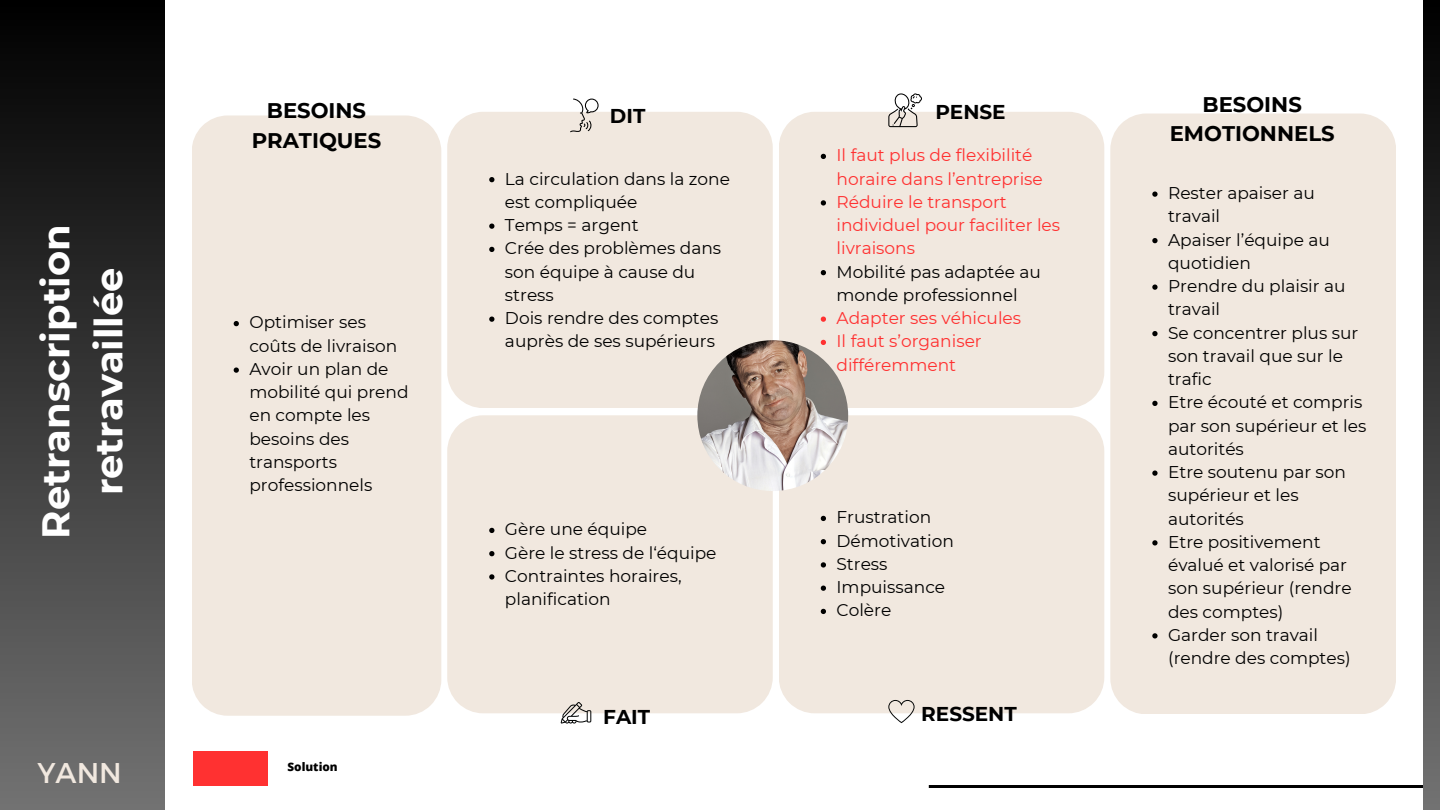
<style>
.page{position:relative;width:1440px;height:810px;background:#fff}
.page>*{position:absolute;margin:0;border:0;box-sizing:border-box;transform-origin:0 0}
.t1{font:700 38.5px/53.2px "Montserrat";color:#fff;text-align:center}
.t2{font:28.5px "Montserrat";color:#f1e8df}
.t3{font:700 21.2px/29.2px "Montserrat";color:#000;text-align:center}
.t4{font:700 20px "Montserrat";color:#000}
.t5{font:17px/23.2px "Montserrat";color:#000}
.t6{font:17px/23.2px "Montserrat";color:#ff3131}
.t7{font:800 11.7px "Open Sans";color:#000}
</style>
<div class="page">
<div style="left:0;top:0;width:164px;height:810px;background:linear-gradient(to bottom,#000,#727272)"></div>
<hr style="left:929px;top:785px;width:511px;height:3px;background:#000">
<div style="left:447px;top:112px;width:326px;height:296px;background:#f1e8df"></div>
<svg style="left:489px;top:177px;width:5px;height:5px"></svg>
<svg style="left:489px;top:224px;width:5px;height:5px"></svg>
<svg style="left:489px;top:247px;width:5px;height:5px"></svg>
<svg style="left:489px;top:317px;width:5px;height:5px"></svg>
<div style="left:779px;top:112px;width:325px;height:296px;background:#f1e8df"></div>
<svg style="left:821px;top:154px;width:5px;height:5px"></svg>
<svg style="left:821px;top:200px;width:5px;height:6px"></svg>
<svg style="left:821px;top:270px;width:5px;height:5px"></svg>
<svg style="left:821px;top:317px;width:5px;height:5px"></svg>
<svg style="left:821px;top:340px;width:5px;height:5px"></svg>
<div style="left:447px;top:415px;width:326px;height:298px;background:#f1e8df"></div>
<svg style="left:489px;top:528px;width:5px;height:5px"></svg>
<svg style="left:489px;top:551px;width:5px;height:5px"></svg>
<svg style="left:489px;top:574px;width:5px;height:6px"></svg>
<div style="left:779px;top:415px;width:325px;height:298px;background:#f1e8df"></div>
<svg style="left:821px;top:516px;width:5px;height:5px"></svg>
<svg style="left:821px;top:539px;width:5px;height:5px"></svg>
<svg style="left:821px;top:562px;width:5px;height:6px"></svg>
<svg style="left:821px;top:586px;width:5px;height:5px"></svg>
<svg style="left:821px;top:609px;width:5px;height:5px"></svg>
<div style="left:192px;top:115px;width:249px;height:601px;background:#f1e8df"></div>
<svg style="left:234px;top:321px;width:5px;height:5px"></svg>
<svg style="left:234px;top:367px;width:5px;height:6px"></svg>
<div style="left:1110px;top:114px;width:286px;height:600px;background:#f1e8df"></div>
<svg style="left:1152px;top:192px;width:6px;height:5px"></svg>
<svg style="left:1152px;top:238px;width:6px;height:5px"></svg>
<svg style="left:1152px;top:285px;width:6px;height:5px"></svg>
<svg style="left:1152px;top:331px;width:6px;height:5px"></svg>
<svg style="left:1152px;top:401px;width:6px;height:5px"></svg>
<svg style="left:1152px;top:471px;width:6px;height:5px"></svg>
<svg style="left:1152px;top:540px;width:6px;height:6px"></svg>
<svg style="left:1152px;top:633px;width:6px;height:6px"></svg>
<svg style="left:570px;top:99px;width:29px;height:33px"></svg>
<svg style="left:888px;top:93px;width:34px;height:34px"></svg>
<div style="left:1423px;top:0;width:17px;height:810px;background:linear-gradient(to bottom,#000,#727272)"></div>
<svg style="left:561px;top:702px;width:30px;height:22px"></svg>
<svg style="left:888px;top:700px;width:27px;height:23px"></svg>
<img style="left:697px;top:340px;width:151px;height:151px;border-radius:50%">
<div style="left:193px;top:752px;width:75px;height:34px;background:#ff3131"></div>
<p class="t1" style="left:29px;top:539px;width:316px;rotate:-90deg">Retranscription retravaillée</p>
<p class="t3" style="left:252px;top:96px;width:131px">BESOINS<br>PRATIQUES</p>
<p class="t3" style="left:1170px;top:89px;width:166px">BESOINS<br>EMOTIONNELS</p>
<p class="t4" style="left:610px;top:103px;width:37px">DIT</p>
<p class="t4" style="left:935px;top:100px;width:72px">PENSE</p>
<p class="t6" style="left:837px;top:144px;width:208px">Il faut plus de flexibilité horaire dans l’entreprise</p>
<p class="t6" style="left:837px;top:190px;width:225px">Réduire le transport individuel pour faciliter les livraisons</p>
<p class="t5" style="left:837px;top:260px;width:206px">Mobilité pas adaptée au monde professionnel</p>
<p class="t6" style="left:837px;top:306px;width:186px">Adapter ses véhicules</p>
<p class="t6" style="left:837px;top:330px;width:147px">Il faut s’organiser différemment</p>
<p class="t5" style="left:505px;top:167px;width:227px">La circulation dans la zone est compliquée</p>
<p class="t5" style="left:505px;top:213px;width:135px">Temps = argent</p>
<p class="t5" style="left:505px;top:237px;width:218px">Crée des problèmes dans son équipe à cause du stress</p>
<p class="t5" style="left:505px;top:306px;width:215px">Dois rendre des comptes auprès de ses supérieurs</p>
<p class="t5" style="left:1168px;top:181px;width:148px">Rester apaiser au travail</p>
<p class="t5" style="left:1168px;top:228px;width:163px">Apaiser l’équipe au quotidien</p>
<p class="t5" style="left:1168px;top:274px;width:179px">Prendre du plaisir au travail</p>
<p class="t5" style="left:1168px;top:321px;width:192px">Se concentrer plus sur son travail que sur le trafic</p>
<p class="t5" style="left:1168px;top:391px;width:200px">Etre écouté et compris par son supérieur et les autorités</p>
<p class="t5" style="left:1168px;top:460px;width:180px">Etre soutenu par son supérieur et les autorités</p>
<p class="t5" style="left:1168px;top:530px;width:185px">Etre positivement évalué et valorisé par son supérieur (rendre des comptes)</p>
<p class="t5" style="left:1168px;top:623px;width:184px">Garder son travail (rendre des comptes)</p>
<p class="t5" style="left:249px;top:311px;width:149px">Optimiser ses coûts de livraison</p>
<p class="t5" style="left:249px;top:357px;width:161px">Avoir un plan de mobilité qui prend en compte les besoins des transports professionnels</p>
<p class="t5" style="left:837px;top:506px;width:96px">Frustration</p>
<p class="t5" style="left:837px;top:529px;width:119px">Démotivation</p>
<p class="t5" style="left:837px;top:552px;width:53px">Stress</p>
<p class="t5" style="left:837px;top:575px;width:110px">Impuissance</p>
<p class="t5" style="left:837px;top:599px;width:56px">Colère</p>
<p class="t5" style="left:505px;top:518px;width:144px">Gère une équipe</p>
<p class="t5" style="left:505px;top:541px;width:213px">Gère le stress de l‘équipe</p>
<p class="t5" style="left:505px;top:564px;width:178px">Contraintes horaires, planification</p>
<p class="t4" style="left:603px;top:705px;width:49px">FAIT</p>
<p class="t4" style="left:921px;top:701px;width:97px">RESSENT</p>
<p class="t2" style="left:37px;top:754px;width:86px">YANN</p>
<p class="t7" style="left:288px;top:759px;width:52px">Solution</p>
</div>
